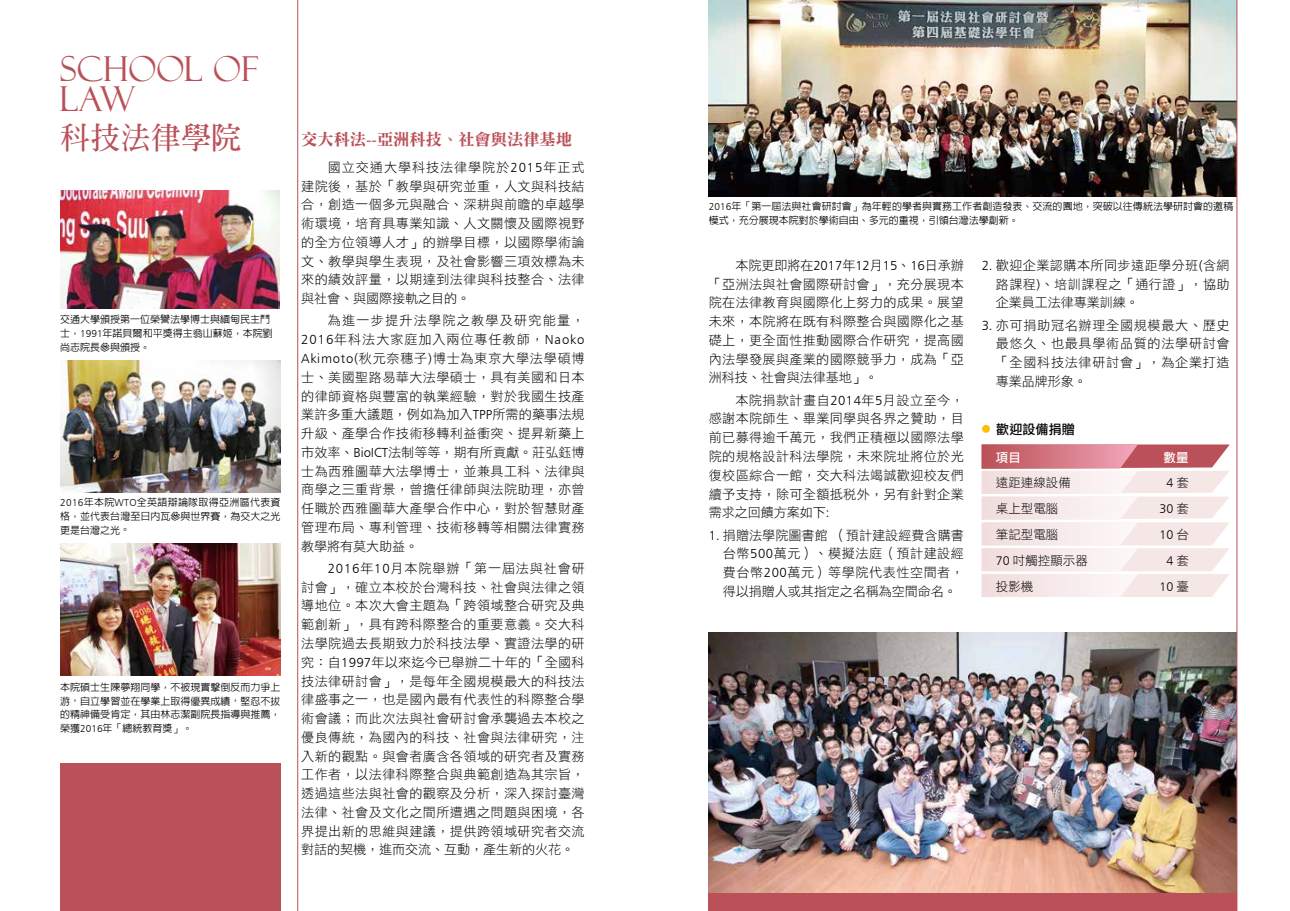
<style>
.page{position:relative;width:1290px;height:911px;background:#fff}
.page>*{position:absolute;margin:0;border:0;box-sizing:border-box;transform-origin:0 0}
.t1{font:34.38px/30.2px "Felix Titling";color:#ba5058}
.t2{font:700 30.25px "AR Ming B5";color:#ba5058}
.t3{font:16.25px "DF Li Song Std W7";color:#ba5058}
.t4{font:13.12px/18.8px "DF Li Hei Std W3";letter-spacing:.03em;color:#000;text-align:justify}
.t5{font:13.12px "DF Li Hei Std W5";color:#000}
.t6{font:12.5px "DF Li Hei Std W3";color:#000}
.t7{font:12.5px "Humanist 777 BT Light B";color:#000}
.t8{font:12.5px "DF Li Hei Std W5";color:#fff}
.t9{font:500 10px/13.8px "AR Hei B5";color:#000;text-align:justify}
.s1{font-family:"Humanist 777 BT Light B"}
.s2{font-family:"DF Li Hei Std W3";font-weight:400}
.s3{font-family:"Humanist 777 BT Light B";font-weight:400}
.s4{font-family:"DF Li Hei Std W3";font-size:8.75px;color:#fabe00}
.s5{font-family:"DF Li Hei Std W3"}
</style>
<div class="page">
<img style="left:709px;top:632px;width:527px;height:261px">
<img style="left:709px;top:0;width:527px;height:197px">
<hr style="left:1236px;top:0;width:1px;height:911px;background:#ba5058">
<div style="left:60px;top:763px;width:221px;height:148px;background:#ba5058"></div>
<img style="left:60px;top:360px;width:221px;height:132px">
<img style="left:60px;top:190px;width:219px;height:118px">
<img style="left:60px;top:543px;width:221px;height:132px">
<hr style="left:297px;top:0;width:1px;height:911px;background:#ba5058">
<div style="left:709px;top:893px;width:528px;height:18px;background:#ba5058"></div>
<svg style="left:981px;top:444px;width:249px;height:153px"></svg>
<h1 class="t1" style="left:60px;top:54px;width:200px">SCHOOL OF<br>LAW</h1>
<h2 class="t2" style="left:60px;top:122px;width:183px">科技法律學院</h2>
<p class="t3" style="left:301px;top:130px;width:272px">交大科法--亞洲科技、社會與法律基地</p>
<p class="t4" style="left:301px;top:157px;width:285px;text-indent:27px">國立交通大學科技法律學院於<span class="s1">2015</span>年正式建院後，基於「教學與研究並重，人文與科技結合，創造一個多元與融合、深耕與前瞻的卓越學術環境，培育具專業知識、人文關懷及國際視野的全方位領導人才」的辦學目標，以國際學術論文、教學與學生表現，及社會影響三項效標為未來的績效評量，以期達到法律與科技整合、法律與社會、與國際接軌之目的。</p>
<p class="t4" style="left:301px;top:311px;width:285px;text-indent:27px">為進一步提升法學院之教學及研究能量，<span class="s1">2016</span>年科法大家庭加入兩位專任教師，<span class="s1">Naoko Akimoto(</span>秋元奈穗子<span class="s1">)</span>博士為東京大學法學碩博士、美國聖路易華大法學碩士，具有美國和日本的律師資格與豐富的執業經驗，對於我國生技產業許多重大議題，例如為加入<span class="s1">TPP</span>所需的藥事法規升級、產學合作技術移轉利益衝突、提昇新藥上市效率、<span class="s1">BioICT</span>法制等等，期有所貢獻。莊弘鈺博士為西雅圖華大法學博士，並兼具工科、法律與商學之三重背景，曾擔任律師與法院助理，亦曾任職於西雅圖華大產學合作中心，對於智慧財產管理布局、專利管理、技術移轉等相關法律實務教學將有莫大助益。</p>
<p class="t4" style="left:301px;top:558px;width:285px;text-indent:27px"><span class="s1">2016</span>年<span class="s1">10</span>月本院舉辦「第一屆法與社會研討會」，確立本校於台灣科技、社會與法律之領導地位。本次大會主題為「跨領域整合研究及典範創新」，具有跨科際整合的重要意義。交大科法學院過去長期致力於科技法學、實證法學的研究：自<span class="s1">1997</span>年以來迄今已舉辦二十年的「全國科技法律研討會」，是每年全國規模最大的科技法律盛事之一，也是國內最有代表性的科際整合學術會議；而此次法與社會研討會承襲過去本校之優良傳統，為國內的科技、社會與法律研究，注入新的觀點。與會者廣含各領域的研究者及實務工作者，以法律科際整合與典範創造為其宗旨，透過這些法與社會的觀察及分析，深入探討臺灣法律、社會及文化之間所遭遇之問題與困境，各界提出新的思維與建議，提供跨領域研究者交流對話的契機，進而交流、互動，產生新的火花。</p>
<p class="t9" style="left:60px;top:313px;width:214px;text-align:left">交通大學頒授第一位榮譽法學博士與緬甸民主鬥士<span class="s2">，</span><span class="s3">1991</span>年諾貝爾和平獎得主翁山蘇姬<span class="s2">，</span>本院劉尚志院長參與頒授<span class="s2">。</span></p>
<p class="t9" style="left:60px;top:495px;width:222px"><span class="s3">2016</span>年本院<span class="s3">WTO</span>全英語辯論隊取得亞洲區代表資格<span class="s2">，</span>並代表台灣至日內瓦參與世界賽<span class="s2">，</span>為交大之光更是台灣之光<span class="s2">。</span></p>
<p class="t9" style="left:60px;top:680px;width:222px">本院碩士生陳夢翔同學<span class="s2">，</span>不被現實擊倒反而力爭上游<span class="s2">，</span>自立學習並在學業上取得優異成績<span class="s2">，</span>堅忍不拔的精神備受肯定<span class="s2">，</span>其由林志潔副院長指導與推薦<span class="s2">，</span>榮獲<span class="s3">2016</span>年<span class="s2">「</span>總統教育獎<span class="s2">」。</span></p>
<p class="t9" style="left:709px;top:199px;width:526px"><span class="s3">2016</span>年<span class="s2">「</span>第一屆法與社會研討會<span class="s2">」</span>為年輕的學者與實務工作者創造發表<span class="s2">、</span>交流的園地<span class="s2">，</span>突破以往傳統法學研討會的邀稿模式<span class="s2">，</span>充分展現本院對於學術自由<span class="s2">、</span>多元的重視<span class="s2">，</span>引領台灣法學創新<span class="s2">。</span></p>
<p class="t4" style="left:709px;top:255px;width:257px;text-indent:27px">本院更即將在<span class="s1">2017</span>年<span class="s1">12</span>月<span class="s1">15</span>、<span class="s1">16</span>日承辦「亞洲法與社會國際研討會」，充分展現本院在法律教育與國際化上努力的成果。展望未來，本院將在既有科際整合與國際化之基礎上，更全面性推動國際合作研究，提高國內法學發展與產業的國際競爭力，成為「亞洲科技、社會與法律基地」。</p>
<p class="t4" style="left:709px;top:390px;width:257px;text-indent:27px">本院捐款計畫自<span class="s1">2014</span>年<span class="s1">5</span>月設立至今，感謝本院師生、畢業同學與各界之贊助，目前已募得逾千萬元，我們正積極以國際法學院的規格設計科法學院，未來院址將位於光復校區綜合一館，交大科法竭誠歡迎校友們續予支持，除可全額抵稅外，另有針對企業需求之回饋方案如下<span class="s1">:</span></p>
<p class="t4" style="left:723px;top:525px;width:243px;text-indent:-14px"><span class="s1">1.</span> 捐贈法學院圖書館（預計建設經費含購書台幣<span class="s1">500</span>萬元）、模擬法庭（預計建設經費台幣<span class="s1">200</span>萬元）等學院代表性空間者，得以捐贈人或其指定之名稱為空間命名。</p>
<p class="t4" style="left:996px;top:255px;width:235px;text-indent:-14px"><span class="s1">2.</span> 歡迎企業認購本所同步遠距學分班<span class="s1">(</span>含網路課程<span class="s1">)</span>、培訓課程之「通行證」，協助企業員工法律專業訓練。</p>
<p class="t4" style="left:996px;top:315px;width:235px;text-indent:-14px"><span class="s1">3.</span> 亦可捐助冠名辦理全國規模最大、歷史最悠久、也最具學術品質的法學研討會「全國科技法律研討會」，為企業打造專業品牌形象。</p>
<p class="t5" style="left:981px;top:422px;width:95px"><span class="s4">●</span> 歡迎設備捐贈</p>
<p class="t8" style="left:996px;top:450px;width:26px">項目</p>
<p class="t8" style="left:1163px;top:450px;width:26px">數量</p>
<p class="t6" style="left:996px;top:476px;width:76px">遠距連線設備</p>
<p class="t7" style="left:1166px;top:475px;width:24px">4<span class="s5">套</span></p>
<p class="t6" style="left:996px;top:502px;width:64px">桌上型電腦</p>
<p class="t7" style="left:1159px;top:501px;width:31px">30 <span class="s5">套</span></p>
<p class="t6" style="left:996px;top:528px;width:64px">筆記型電腦</p>
<p class="t7" style="left:1159px;top:527px;width:31px">10 <span class="s5">台</span></p>
<p class="t6" style="left:996px;top:554px;width:94px"><span class="s1">70</span> 吋觸控顯示器</p>
<p class="t7" style="left:1166px;top:553px;width:24px">4<span class="s5">套</span></p>
<p class="t6" style="left:996px;top:579px;width:39px">投影機</p>
<p class="t7" style="left:1159px;top:579px;width:31px">10 <span class="s5">臺</span></p>
</div>
